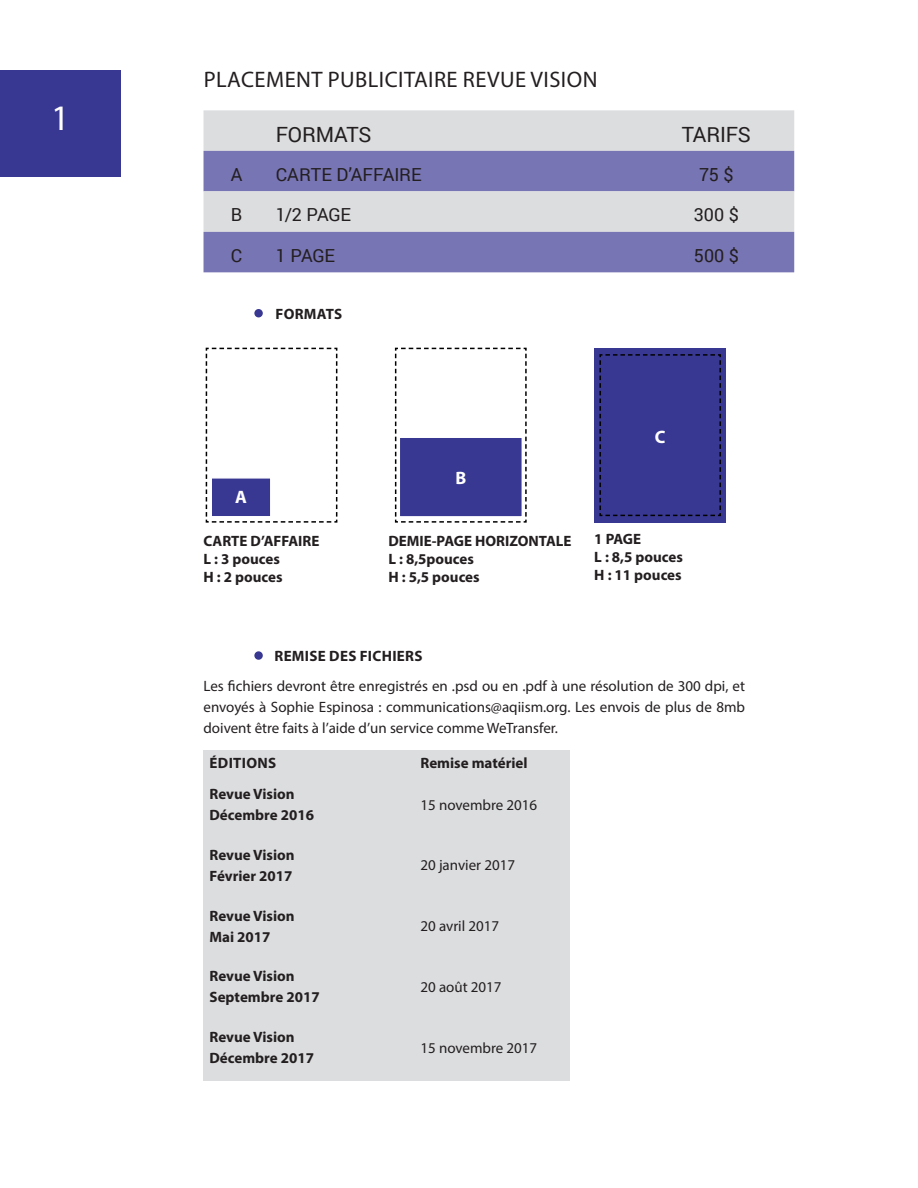
<style>
.page{position:relative;width:918px;height:1188px;background:#fff}
.page>*{position:absolute;margin:0;border:0;box-sizing:border-box;transform-origin:0 0}
.t1{font:36px "Myriad Pro";color:#fff}
.t2{font:22.5px "Myriad Pro";letter-spacing:.02em;color:#231f20}
.t3{font:21px "Roboto";letter-spacing:-.01em;color:#231f20}
.t4{font:18px "Roboto";letter-spacing:-.005em;color:#231f20}
.t5{font:700 18px "Myriad Pro";color:#fff}
.t6{font:15px/21px "Myriad Pro";color:#231f20;text-align:justify}
.t7{font:700 15px "Myriad Pro";color:#231f20}
.t8{font:700 15px "Myriad Pro";letter-spacing:.02em;color:#231f20}
</style>
<div class="page">
<svg style="left:204px;top:110px;width:590px;height:162px"></svg>
<div style="left:594px;top:348px;width:132px;height:175px;background:#383893"></div>
<svg style="left:599px;top:354px;width:122px;height:163px"></svg>
<svg style="left:394px;top:347px;width:133px;height:176px"></svg>
<svg style="left:205px;top:347px;width:133px;height:176px"></svg>
<div style="left:204px;top:750px;width:366px;height:330px;background:#dcdddf"></div>
<div style="left:0;top:70px;width:120px;height:107px;background:#383893"></div>
<div style="left:254px;top:309px;width:9px;height:8px;background:#383893;border-radius:50%"></div>
<div style="left:254px;top:651px;width:9px;height:9px;background:#383893;border-radius:50%"></div>
<p class="t1" style="left:51px;top:96px;width:20px">1</p>
<p class="t2" style="left:204px;top:66px;width:395px">PLACEMENT PUBLICITAIRE REVUE VISION</p>
<p class="t3" style="left:276px;top:119px;width:97px">FORMATS</p>
<p class="t3" style="left:682px;top:119px;width:70px">TARIFS</p>
<p class="t4" style="left:231px;top:161px;width:13px">A</p>
<p class="t4" style="left:276px;top:161px;width:147px">CARTE D’AFFAIRE</p>
<p class="t4" style="left:699px;top:161px;width:36px">75 $</p>
<p class="t4" style="left:231px;top:202px;width:13px">B</p>
<p class="t4" style="left:276px;top:202px;width:77px">1/2 PAGE</p>
<p class="t4" style="left:694px;top:202px;width:47px">300 $</p>
<p class="t4" style="left:231px;top:242px;width:13px">C</p>
<p class="t4" style="left:276px;top:242px;width:61px">1 PAGE</p>
<p class="t4" style="left:694px;top:242px;width:47px">500 $</p>
<p class="t8" style="left:275px;top:304px;width:68px">FORMATS</p>
<p class="t5" style="left:235px;top:485px;width:13px">A</p>
<p class="t7" style="left:204px;top:531px;width:117px">CARTE D’AFFAIRE</p>
<p class="t7" style="left:204px;top:549px;width:78px">L : 3 pouces</p>
<p class="t7" style="left:204px;top:567px;width:81px">H : 2 pouces</p>
<p class="t5" style="left:455px;top:466px;width:12px">B</p>
<p class="t7" style="left:388px;top:531px;width:185px">DEMIE-PAGE HORIZONTALE</p>
<p class="t7" style="left:388px;top:549px;width:87px">L : 8,5pouces</p>
<p class="t7" style="left:388px;top:567px;width:93px">H : 5,5 pouces</p>
<p class="t5" style="left:655px;top:425px;width:12px">C</p>
<p class="t7" style="left:594px;top:529px;width:48px">1 PAGE</p>
<p class="t7" style="left:594px;top:547px;width:90px">L : 8,5 pouces</p>
<p class="t7" style="left:594px;top:565px;width:89px">H : 11 pouces</p>
<p class="t8" style="left:274px;top:646px;width:150px">REMISE DES FICHIERS</p>
<p class="t6" style="left:204px;top:675px;width:543px">Les fichiers devront être enregistrés en .psd ou en .pdf à une résolution de 300 dpi, et envoyés à Sophie Espinosa : communications@aqiism.org. Les envois de plus de 8mb doivent être faits à l’aide d’un service comme WeTransfer.</p>
<p class="t8" style="left:210px;top:753px;width:68px">ÉDITIONS</p>
<p class="t7" style="left:420px;top:753px;width:109px">Remise matériel</p>
<p class="t7" style="left:210px;top:784px;width:87px">Revue Vision</p>
<p class="t7" style="left:210px;top:805px;width:106px">Décembre 2016</p>
<p class="t6" style="left:420px;top:794px;width:118px">15 novembre 2016</p>
<p class="t7" style="left:210px;top:845px;width:87px">Revue Vision</p>
<p class="t7" style="left:210px;top:866px;width:85px">Février 2017</p>
<p class="t7" style="left:210px;top:906px;width:87px">Revue Vision</p>
<p class="t7" style="left:210px;top:927px;width:63px">Mai 2017</p>
<p class="t7" style="left:210px;top:966px;width:87px">Revue Vision</p>
<p class="t7" style="left:210px;top:987px;width:112px">Septembre 2017</p>
<p class="t7" style="left:210px;top:1027px;width:87px">Revue Vision</p>
<p class="t7" style="left:210px;top:1048px;width:106px">Décembre 2017</p>
<p class="t6" style="left:420px;top:854px;width:96px">20 janvier 2017</p>
<p class="t6" style="left:420px;top:915px;width:80px">20 avril 2017</p>
<p class="t6" style="left:420px;top:976px;width:83px">20 août 2017</p>
<p class="t6" style="left:420px;top:1037px;width:118px">15 novembre 2017</p>
</div>
